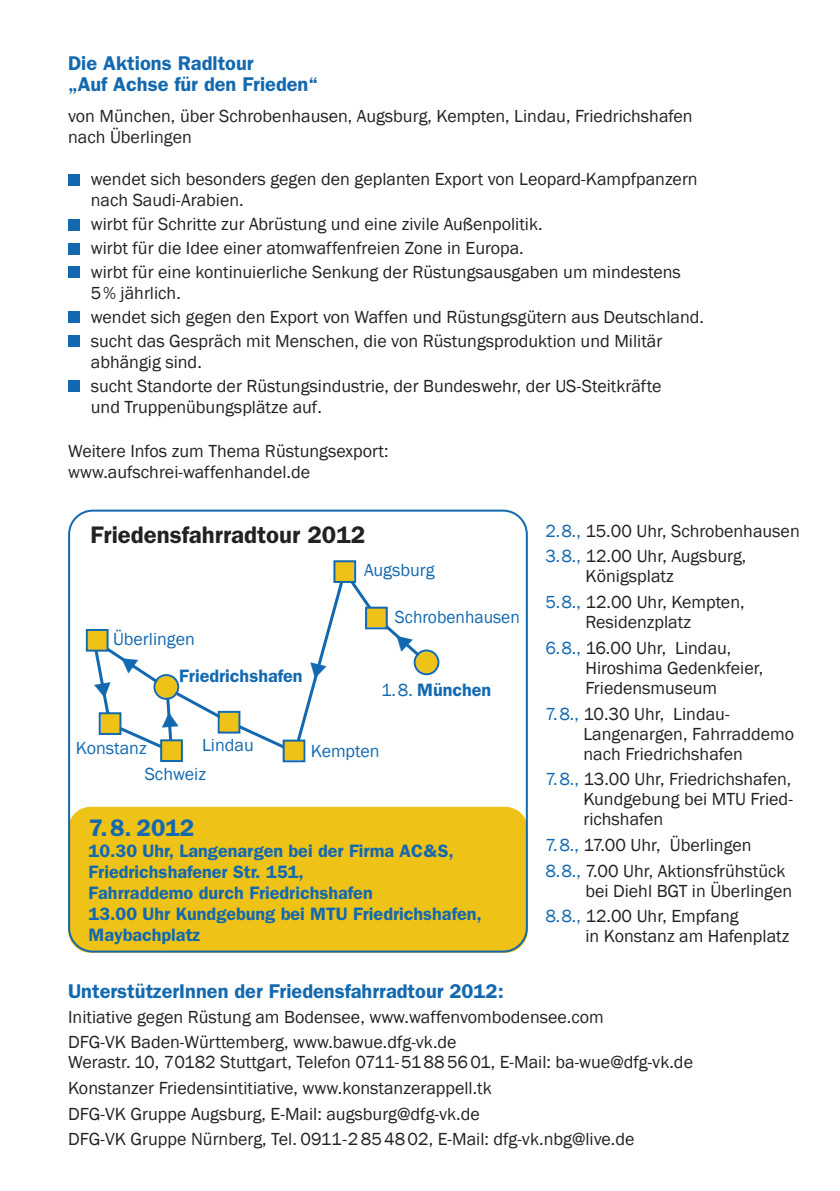
<style>
.page{position:relative;width:840px;height:1191px;background:#fff}
.page>*{position:absolute;margin:0;border:0;box-sizing:border-box;transform-origin:0 0}
.t1{font:600 24px "Franklin Gothic";color:#222221}
.t2{font:600 24px "Franklin Gothic";color:#1369b0}
.t3{font:600 20px/21px "Franklin Gothic";color:#1369b0}
.t4{font:18px/25.6px "Franklin Gothic";color:#222221}
.t5{font:600 18px/21px "Franklin Gothic";color:#1369b0}
.t6{font:18px/25.6px "Franklin Gothic";color:#1369b0}
.s1{font-weight:400}
.s2{color:#1369b0}
</style>
<div class="page">
<div style="left:68px;top:219px;width:11px;height:11px;background:#1369b0"></div>
<div style="left:68px;top:243px;width:11px;height:11px;background:#1369b0"></div>
<div style="left:68px;top:267px;width:11px;height:11px;background:#1369b0"></div>
<div style="left:68px;top:311px;width:11px;height:12px;background:#1369b0"></div>
<div style="left:68px;top:335px;width:11px;height:12px;background:#1369b0"></div>
<div style="left:68px;top:380px;width:11px;height:11px;background:#1369b0"></div>
<div style="left:68px;top:174px;width:11px;height:11px;background:#1369b0"></div>
<svg style="left:68px;top:509px;width:459px;height:443px"></svg>
<svg style="left:396px;top:631px;width:43px;height:44px"></svg>
<svg style="left:307px;top:663px;width:20px;height:18px"></svg>
<svg style="left:121px;top:652px;width:20px;height:21px"></svg>
<svg style="left:91px;top:677px;width:20px;height:21px"></svg>
<svg style="left:161px;top:712px;width:17px;height:16px"></svg>
<p class="t3" style="left:68px;top:52px;width:251px">Die Aktions Radltour<br>„Auf Achse für den Frieden“</p>
<p class="t4" style="left:68px;top:106px;width:625px;line-height:21px">von München, über Schrobenhausen, Augsburg, Kempten, Lindau, Friedrichshafen nach Überlingen</p>
<p class="t4" style="left:91px;top:169px;width:608px;line-height:21px">wendet sich besonders gegen den geplanten Export von Leopard-Kampfpanzern nach Saudi-Arabien.</p>
<p class="t4" style="left:91px;top:212px;width:591px;line-height:23.8px">wirbt für Schritte zur Abrüstung und eine zivile Außenpolitik.<br>wirbt für die Idee einer atomwaffenfreien Zone in Europa.<br>wirbt für eine kontinuierliche Senkung der Rüstungsausgaben um mindestens</p>
<p class="t4" style="left:91px;top:281px;width:614px;line-height:23.8px">5% jährlich.<br>wendet sich gegen den Export von Waffen und Rüstungsgütern aus Deutschland. sucht das Gespräch mit Menschen, die von Rüstungsproduktion und Militär</p>
<p class="t4" style="left:91px;top:349px;width:572px;line-height:23.8px">abhängig sind.<br>sucht Standorte der Rüstungsindustrie, der Bundeswehr, der US-Steitkräfte</p>
<p class="t4" style="left:91px;top:393px;width:232px">und Truppenübungsplätze auf.</p>
<p class="t4" style="left:68px;top:440px;width:322px;line-height:21px">Weitere Infos zum Thema Rüstungsexport: www.aufschrei-waffenhandel.de</p>
<h1 class="t1" style="left:91px;top:520px;width:276px">Friedensfahrradtour 2012</h1>
<p class="t6" style="left:113px;top:626px;width:83px">Überlingen</p>
<p class="t5" style="left:179px;top:664px;width:125px">Friedrichshafen</p>
<p class="t6" style="left:364px;top:556px;width:72px">Augsburg</p>
<p class="t6" style="left:395px;top:604px;width:126px">Schrobenhausen</p>
<p class="t5" style="left:381px;top:679px;width:111px"><span class="s1">1.8.</span> München</p>
<p class="t6" style="left:202px;top:732px;width:53px">Lindau</p>
<p class="t6" style="left:145px;top:735px;width:63px;text-indent:-69px">Konstanz<br>Schweiz</p>
<p class="t6" style="left:310px;top:738px;width:70px">Kempten</p>
<h1 class="t2" style="left:88px;top:813px;width:107px">7.8. 2012</h1>
<p class="t5" style="left:88px;top:840px;width:394px">10.30 Uhr, Langenargen bei der Firma AC&amp;S, Friedrichshafener Str. 151,<br>Fahrraddemo durch Friedrichshafen<br>13.00 Uhr Kundgebung bei MTU Friedrichshafen, Maybachplatz</p>
<p class="t4" style="left:545px;top:517px;width:256px"><span class="s2">2.8.,</span> 15.00 Uhr, Schrobenhausen<br><span class="s2">3.8.,</span> 12.00 Uhr, Augsburg,</p>
<p class="t4" style="left:545px;top:563px;width:200px;text-indent:40px">Königsplatz<br><span class="s2">5.8.,</span> 12.00 Uhr, Kempten,</p>
<p class="t4" style="left:545px;top:609px;width:187px;text-align:center">Residenzplatz<br><span class="s2">6.8.,</span> 16.00 Uhr, Lindau,</p>
<p class="t4" style="left:585px;top:657px;width:179px;line-height:20px">Hiroshima Gedenkfeier,<br>Friedensmuseum</p>
<p class="t4" style="left:583px;top:703px;width:212px;line-height:20px;text-indent:-38px"><span class="s2">7.8.,</span> 10.30 Uhr, Lindau-<br>Langenargen, Fahrraddemo nach Friedrichshafen</p>
<p class="t4" style="left:583px;top:769px;width:211px;line-height:20px;text-align:justify;text-indent:-38px"><span class="s2">7.8.,</span> 13.00 Uhr, Friedrichshafen, Kundgebung bei MTU Fried&shy;richshafen</p>
<p class="t4" style="left:545px;top:831px;width:242px"><span class="s2">7.8.,</span> 17.00 Uhr, Überlingen<br><span class="s2">8.8.,</span> 7.00 Uhr, Aktionsfrühstück</p>
<p class="t4" style="left:545px;top:877px;width:248px;text-indent:40px">bei Diehl BGT in Überlingen<br><span class="s2">8.8.,</span> 12.00 Uhr, Empfang</p>
<p class="t4" style="left:585px;top:923px;width:205px">in Konstanz am Hafenplatz</p>
<p class="t3" style="left:68px;top:980px;width:437px">UnterstützerInnen der Friedensfahrradtour 2012:</p>
<p class="t4" style="left:68px;top:1003px;width:537px">Initiative gegen Rüstung am Bodensee, www.waffenvombodensee.com<br>DFG-VK Baden-Württemberg, www.bawue.dfg-vk.de</p>
<p class="t4" style="left:68px;top:1049px;width:626px">Werastr. 10, 70182 Stuttgart, Telefon 0711-51885601, E-Mail: ba-wue@dfg-vk.de Konstanzer Friedensintitiative, www.konstanzerappell.tk<br>DFG-VK Gruppe Augsburg, E-Mail: augsburg@dfg-vk.de<br>DFG-VK Gruppe Nürnberg, Tel. 0911-2854802, E-Mail: dfg-vk.nbg@live.de</p>
</div>
